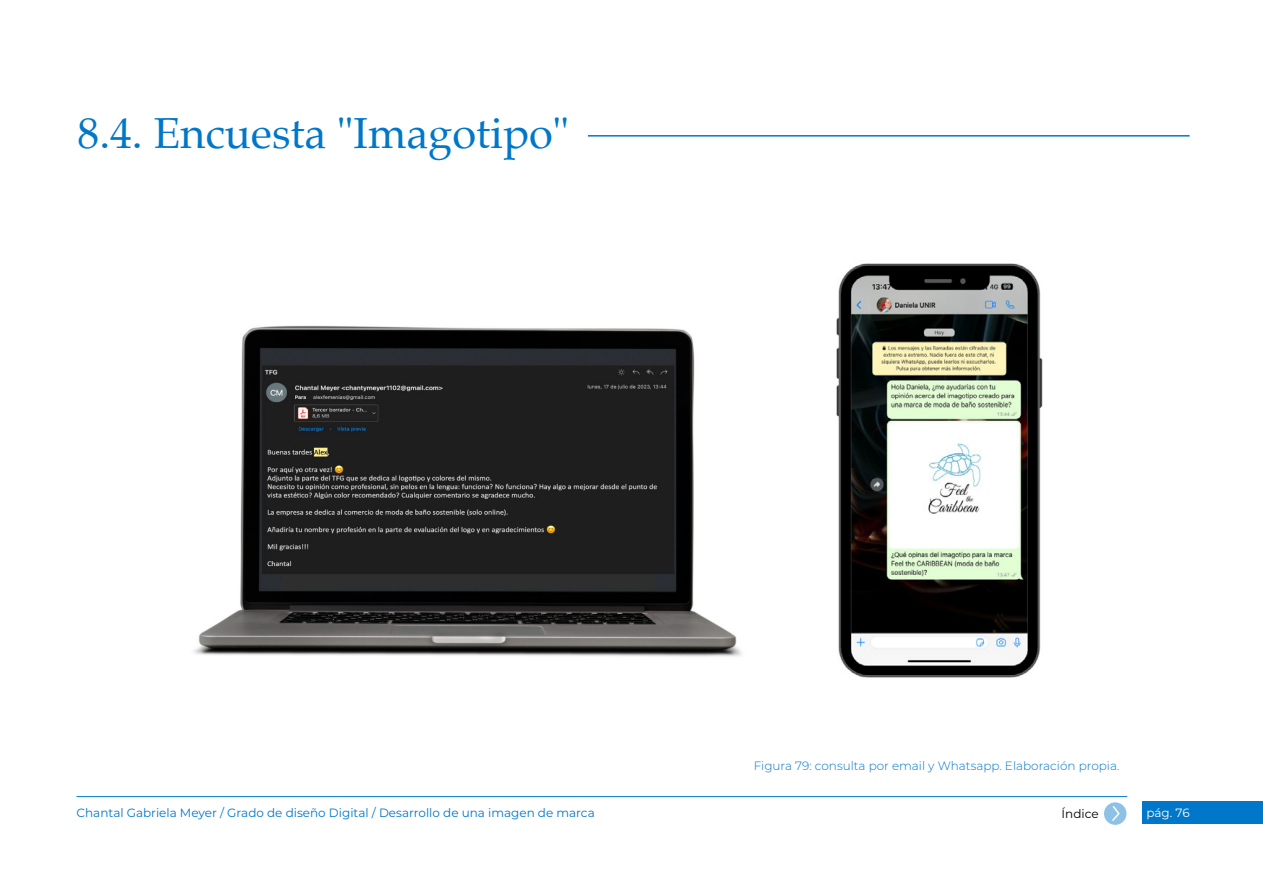
<style>
.page{position:relative;width:1263px;height:893px;background:#fff}
.page>*{position:absolute;margin:0;border:0;box-sizing:border-box;transform-origin:0 0}
.t1{font:43.5px "Palatino";color:#0077c8}
.t2{font:12px "Montserrat";color:#0077c8}
.t3{font:300 12px "Montserrat";color:#0077c8}
.t4{font:12px "Montserrat";color:#000}
.t5{font:12px "Montserrat";color:#fff}
</style>
<div class="page">
<div style="left:1142px;top:802px;width:121px;height:22px;background:#0077c8"></div>
<hr style="left:77px;top:796px;width:1050px;height:1px;background:#0077c8">
<svg style="left:1104px;top:802px;width:22px;height:23px"></svg>
<svg style="left:1110px;top:804px;width:11px;height:19px"></svg>
<hr style="left:588px;top:135px;width:601px;height:2px;background:#0077c8">
<img style="left:836px;top:263px;width:207px;height:415px">
<img style="left:194px;top:325px;width:548px;height:332px">
<h1 class="t1" style="left:78px;top:97px;width:493px">8.4. Encuesta "Imagotipo"</h1>
<p class="t3" style="left:754px;top:757px;width:367px">Figura 79: consulta por email y Whatsapp. Elaboración propia.</p>
<p class="t2" style="left:77px;top:804px;width:520px">Chantal Gabriela Meyer / Grado de diseño Digital / Desarrollo de una imagen de marca</p>
<p class="t4" style="left:1061px;top:806px;width:39px">Índice</p>
<p class="t5" style="left:1146px;top:804px;width:45px">pág. 76</p>
</div>
